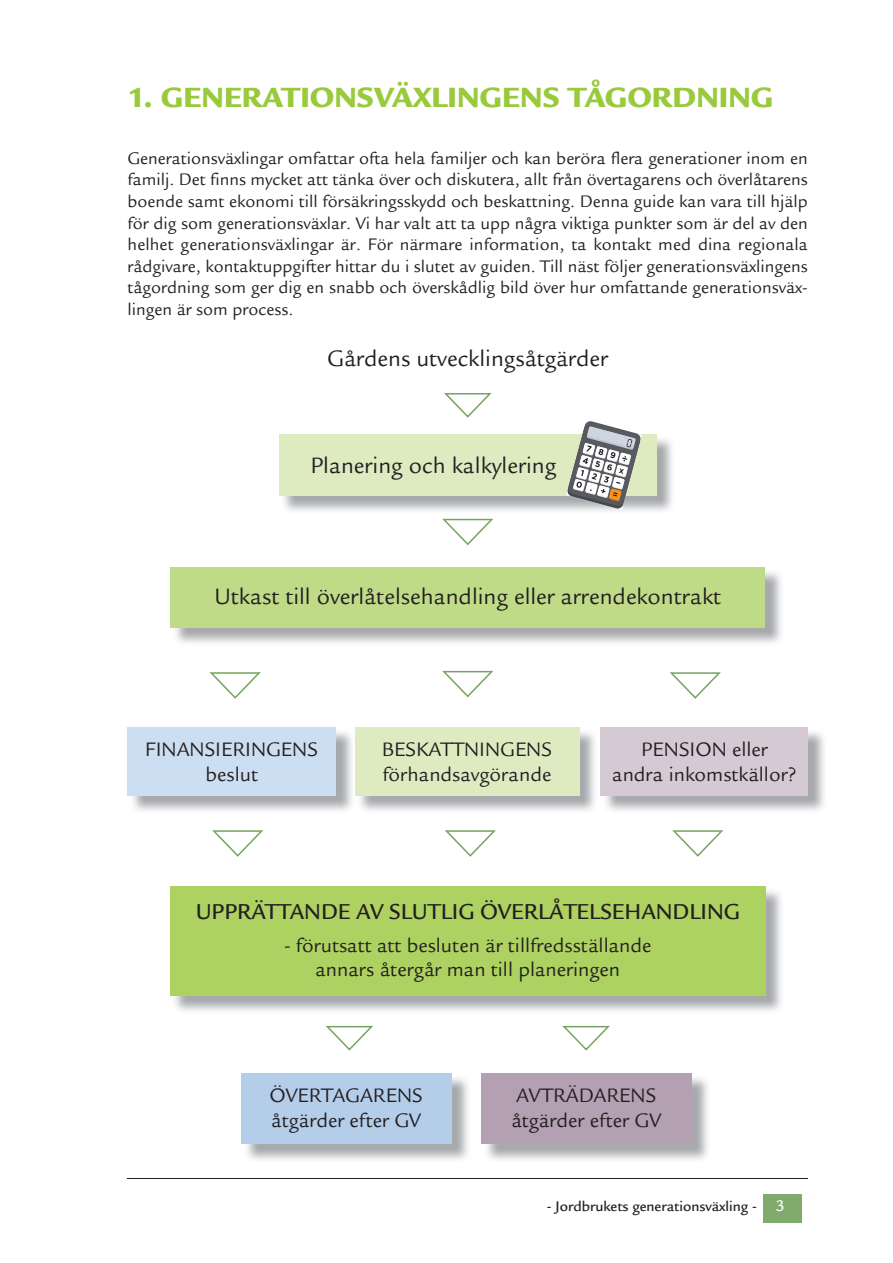
<style>
.page{position:relative;width:893px;height:1263px;background:#fff}
.page>*{position:absolute;margin:0;border:0;box-sizing:border-box;transform-origin:0 0}
.t1{font:900 30px "Legacy Sans";color:#99ca3b}
.t2{font:24px "Legacy Sans";color:#231f20}
.t3{font:500 23.25px "Legacy Sans";color:#231f20}
.t4{font:21px/25.2px "Legacy Sans";color:#231f20;text-align:center}
.t5{font:18px/21.6px "Legacy Sans";color:#231f20;text-align:justify}
.t6{font:500 15px "Legacy Sans";color:#231f20}
.s1{font-size:16.5px;color:#fff}
</style>
<div class="page">
<div style="left:763px;top:1194px;width:39px;height:28px;background:#81aa6d"></div>
<hr style="left:128px;top:1178px;width:680px;height:1px;background:#231f20">
<img style="left:281px;top:439px;width:391px;height:72px">
<div style="left:279px;top:434px;width:378px;height:61px;background:#deebc1"></div>
<img style="left:603px;top:732px;width:221px;height:79px">
<div style="left:601px;top:727px;width:207px;height:68px;background:#d5cad4"></div>
<img style="left:358px;top:730px;width:237px;height:81px">
<div style="left:355px;top:727px;width:224px;height:68px;background:#deebc1"></div>
<img style="left:130px;top:732px;width:222px;height:79px">
<div style="left:128px;top:727px;width:208px;height:68px;background:#ccdef1"></div>
<img style="left:247px;top:1078px;width:221px;height:82px">
<div style="left:241px;top:1073px;width:211px;height:71px;background:#b4ceea"></div>
<img style="left:173px;top:888px;width:608px;height:123px">
<div style="left:170px;top:886px;width:595px;height:109px;background:#add261"></div>
<img style="left:173px;top:572px;width:608px;height:71px">
<div style="left:171px;top:567px;width:594px;height:60px;background:#c0db88"></div>
<svg style="left:212px;top:830px;width:51px;height:27px"></svg>
<svg style="left:670px;top:672px;width:51px;height:27px"></svg>
<svg style="left:210px;top:672px;width:51px;height:27px"></svg>
<svg style="left:672px;top:830px;width:51px;height:27px"></svg>
<svg style="left:445px;top:830px;width:51px;height:27px"></svg>
<svg style="left:442px;top:671px;width:51px;height:26px"></svg>
<svg style="left:562px;top:1026px;width:48px;height:24px"></svg>
<svg style="left:326px;top:1026px;width:47px;height:24px"></svg>
<svg style="left:444px;top:393px;width:48px;height:25px"></svg>
<svg style="left:442px;top:519px;width:51px;height:26px"></svg>
<img style="left:487px;top:1078px;width:221px;height:82px">
<div style="left:482px;top:1073px;width:210px;height:71px;background:#b3a0b2"></div>
<svg style="left:566px;top:421px;width:76px;height:89px"></svg>
<h1 class="t1" style="left:128px;top:79px;width:647px">1. GENERATIONSVÄXLINGENS TÅGORDNING</h1>
<p class="t5" style="left:128px;top:147px;width:682px">Generationsväxlingar omfattar ofta hela familjer och kan beröra flera generationer inom en familj. Det finns mycket att tänka över och diskutera, allt från övertagarens och överlåtarens boende samt ekonomi till försäkringsskydd och beskattning. Denna guide kan vara till hjälp för dig som generationsväxlar. Vi har valt att ta upp några viktiga punkter som är del av den helhet generationsväxlingar är. För närmare information, ta kontakt med dina regionala rådgivare, kontaktuppgifter hittar du i slutet av guiden. Till näst följer generationsväxlingens tågordning som ger dig en snabb och överskådlig bild över hur omfattande generationsväx&shy;lingen är som process.</p>
<h2 class="t2" style="left:327px;top:345px;width:283px">Gårdens utvecklingsåtgärder</h2>
<h2 class="t2" style="left:310px;top:451px;width:247px">Planering och kalkylering</h2>
<h2 class="t2" style="left:214px;top:583px;width:508px">Utkast till överlåtelsehandling eller arrendekontrakt</h2>
<p class="t4" style="left:146px;top:737px;width:174px">FINANSIERINGENS beslut</p>
<p class="t4" style="left:382px;top:737px;width:172px;text-align:left">BESKATTNINGENS förhandsavgörande</p>
<p class="t4" style="left:612px;top:737px;width:186px">PENSION eller<br>andra inkomstkällor?</p>
<p class="t3" style="left:196px;top:898px;width:546px">UPPRÄTTANDE AV SLUTLIG ÖVERLÅTELSEHANDLING</p>
<p class="t4" style="left:284px;top:933px;width:369px;line-height:24px">- förutsatt att besluten är tillfredsställande annars återgår man till planeringen</p>
<p class="t4" style="left:270px;top:1083px;width:155px;text-align:left">ÖVERTAGARENS åtgärder efter GV</p>
<p class="t4" style="left:511px;top:1083px;width:151px;text-align:left">AVTRÄDARENS åtgärder efter GV</p>
<p class="t6" style="left:547px;top:1197px;width:239px">- Jordbrukets generationsväxling - <span class="s1">3</span></p>
</div>
